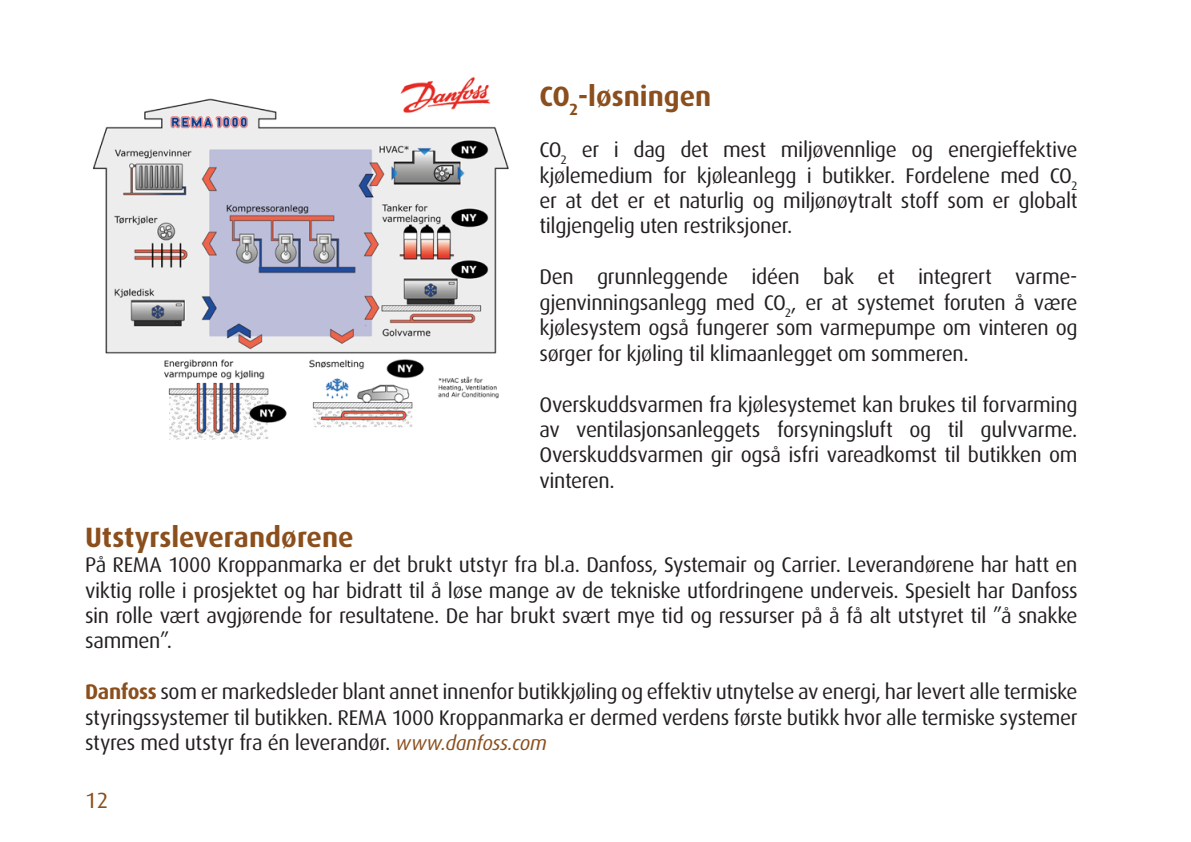
<style>
.page{position:relative;width:1191px;height:842px;background:#fff}
.page>*{position:absolute;margin:0;border:0;box-sizing:border-box;transform-origin:0 0}
.t1{font:700 28px "Dax";color:#8b4f1d}
.t2{font:22px "Dax";color:#8b4f1d}
.t3{font:21.2px/25.4px "Dax";letter-spacing:-.015em;color:#231f20;text-align:justify}
.s1{font-weight:700;color:#8b4f1d}
.s2{font-style:italic;font-size:20px;color:#8b4f1d}
</style>
<div class="page">
<img style="left:93px;top:98px;width:416px;height:342px">
<img style="left:393px;top:76px;width:104px;height:44px">
<h1 class="t1" style="left:539px;top:80px;width:173px">CO<sub>2</sub>-løsningen</h1>
<p class="t3" style="left:539px;top:137px;width:539px">CO<sub>2</sub> er i dag det mest miljøvennlige og energieffektive kjølemedium for kjøleanlegg i butikker. Fordelene med CO<sub>2 </sub>er at det er et naturlig og miljønøytralt stoff som er globalt tilgjengelig uten restriksjoner.</p>
<p class="t3" style="left:539px;top:264px;width:539px">Den grunnleggende idéen bak et integrert varme&shy;gjenvinningsanlegg med CO<sub>2</sub>, er at systemet foruten å være kjølesystem også fungerer som varmepumpe om vinteren og sørger for kjøling til klimaanlegget om sommeren.</p>
<p class="t3" style="left:539px;top:392px;width:539px">Overskuddsvarmen fra kjølesystemet kan brukes til forvarming av ventilasjonsanleggets forsyningsluft og til gulvvarme.<br>Overskuddsvarmen gir også isfri vareadkomst til butikken om vinteren.</p>
<h1 class="t1" style="left:85px;top:521px;width:270px">Utstyrsleverandørene</h1>
<p class="t3" style="left:85px;top:552px;width:994px">På REMA 1000 Kroppanmarka er det brukt utstyr fra bl.a. Danfoss, Systemair og Carrier. Leverandørene har hatt en viktig rolle i prosjektet og har bidratt til å løse mange av de tekniske utfordringene underveis. Spesielt har Danfoss sin rolle vært avgjørende for resultatene. De har brukt svært mye tid og ressurser på å få alt utstyret til ”å snakke sammen”.</p>
<p class="t3" style="left:85px;top:679px;width:994px"><span class="s1">Danfoss</span> som er markedsleder blant annet innenfor butikkjøling og effektiv utnytelse av energi, har levert alle termiske styringssystemer til butikken. REMA 1000 Kroppanmarka er dermed verdens første butikk hvor alle termiske systemer styres med utstyr fra én leverandør. <span class="s2">www.danfoss.com</span></p>
<p class="t2" style="left:85px;top:787px;width:25px">12</p>
</div>
